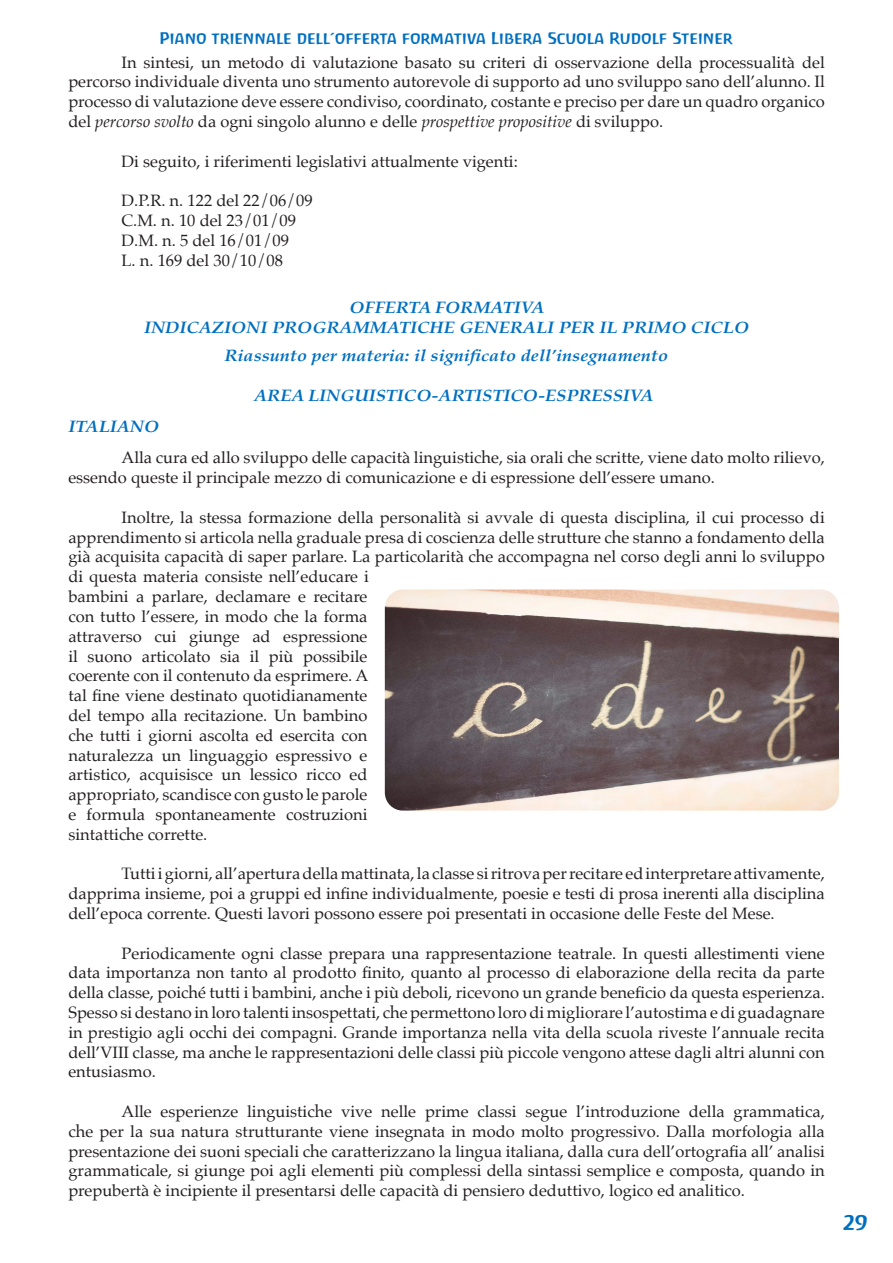
<style>
.page{position:relative;width:893px;height:1263px;background:#fff}
.page>*{position:absolute;margin:0;border:0;box-sizing:border-box;transform-origin:0 0}
.t1{font:21px "Antropos Freefont";color:#006fc0;scale:1.06 1}
.Paragraph_Style_1{font:16.5px/19.8px "Palatino";color:#231f20;text-align:justify}
.Paragraph_Style_3{font:italic 700 16.5px "Palatino";color:#006fc0;scale:1.1 1}
.Paragraph_Style_Tito{font:italic 700 16.5px "Palatino";color:#006fc0;scale:1.1 1}
.t2{font:15px "Antropos Freefont";color:#006fc0;scale:1.06 1}
.s1{font-style:italic}
</style>
<div class="page">
<img style="left:385px;top:589px;width:454px;height:222px">
<p class="t2" style="left:160px;top:29px;width:542px">Piano triennale dell’offerta formativa Libera Scuola Rudolf Steiner</p>
<p class="Paragraph_Style_1" style="left:68px;top:52px;width:758px;text-indent:53px">In sintesi, un metodo di valutazione basato su criteri di osservazione della processualità del percorso individuale diventa uno strumento autorevole di supporto ad uno sviluppo sano dell’alunno. Il processo di valutazione deve essere condiviso, coordinato, costante e preciso per dare un quadro organico del <span class="s1">percorso svolto</span> da ogni singolo alunno e delle <span class="s1">prospettive propositive</span> di sviluppo.</p>
<p class="Paragraph_Style_1" style="left:121px;top:151px;width:398px">Di seguito, i riferimenti legislativi attualmente vigenti:</p>
<p class="Paragraph_Style_1" style="left:121px;top:191px;width:193px">D.P.R. n. 122 del 22/06/09</p>
<p class="Paragraph_Style_1" style="left:121px;top:210px;width:176px">C.M. n. 10 del 23/01/09</p>
<p class="Paragraph_Style_1" style="left:121px;top:230px;width:169px">D.M. n. 5 del 16/01/09</p>
<p class="Paragraph_Style_1" style="left:121px;top:250px;width:163px">L. n. 169 del 30/10/08</p>
<p class="Paragraph_Style_3" style="left:349px;top:294px;width:179px">OFFERTA FORMATIVA</p>
<p class="Paragraph_Style_3" style="left:144px;top:313px;width:551px">INDICAZIONI PROGRAMMATICHE GENERALI PER IL PRIMO CICLO</p>
<p class="Paragraph_Style_3" style="left:224px;top:341px;width:405px">Riassunto per materia: il significato dell’insegnamento</p>
<p class="Paragraph_Style_Tito" style="left:254px;top:382px;width:365px">AREA LINGUISTICO-ARTISTICO-ESPRESSIVA</p>
<p class="Paragraph_Style_Tito" style="left:68px;top:413px;width:84px">ITALIANO</p>
<p class="Paragraph_Style_1" style="left:68px;top:448px;width:758px;text-indent:53px">Alla cura ed allo sviluppo delle capacità linguistiche, sia orali che scritte, viene dato molto rilievo, essendo queste il principale mezzo di comunicazione e di espressione dell’essere umano.</p>
<p class="Paragraph_Style_1" style="left:68px;top:507px;width:758px;text-align:left;text-indent:53px">Inoltre, la stessa formazione della personalità si avvale di questa disciplina, il cui processo di apprendimento si articola nella graduale presa di coscienza delle strutture che stanno a fondamento della già acquisita capacità di saper parlare. La particolarità che accompagna nel corso degli anni lo sviluppo di questa materia consiste nell’educare i<br>bambini a parlare, declamare e recitare<br>con tutto l’essere, in modo che la forma<br>attraverso cui giunge ad espressione<br>il suono articolato sia il più possibile<br>coerente con il contenuto da esprimere. A<br>tal fine viene destinato quotidianamente<br>del tempo alla recitazione. Un bambino<br>che tutti i giorni ascolta ed esercita con<br>naturalezza un linguaggio espressivo e<br>artistico, acquisisce un lessico ricco ed<br>appropriato, scandisce con gusto le parole<br>e formula spontaneamente costruzioni<br>sintattiche corrette.</p>
<p class="Paragraph_Style_1" style="left:68px;top:864px;width:758px;text-indent:53px">Tutti i giorni, all’apertura della mattinata, la classe si ritrova per recitare ed interpretare attivamente, dapprima insieme, poi a gruppi ed infine individualmente, poesie e testi di prosa inerenti alla disciplina dell’epoca corrente. Questi lavori possono essere poi presentati in occasione delle Feste del Mese.</p>
<p class="Paragraph_Style_1" style="left:68px;top:943px;width:758px;text-indent:53px">Periodicamente ogni classe prepara una rappresentazione teatrale. In questi allestimenti viene data importanza non tanto al prodotto finito, quanto al processo di elaborazione della recita da parte della classe, poiché tutti i bambini, anche i più deboli, ricevono un grande beneficio da questa esperienza.<br>Spesso si destano in loro talenti insospettati, che permettono loro di migliorare l’autostima e di guadagnare in prestigio agli occhi dei compagni. Grande importanza nella vita della scuola riveste l’annuale recita dell’VIII classe, ma anche le rappresentazioni delle classi più piccole vengono attese dagli altri alunni con entusiasmo.</p>
<p class="Paragraph_Style_1" style="left:68px;top:1101px;width:758px;text-indent:53px">Alle esperienze linguistiche vive nelle prime classi segue l’introduzione della grammatica, che per la sua natura strutturante viene insegnata in modo molto progressivo. Dalla morfologia alla presentazione dei suoni speciali che caratterizzano la lingua italiana, dalla cura dell’ortografia all’ analisi grammaticale, si giunge poi agli elementi più complessi della sintassi semplice e composta, quando in prepubertà è incipiente il presentarsi delle capacità di pensiero deduttivo, logico ed analitico.</p>
<p class="t1" style="left:843px;top:1209px;width:25px">29</p>
</div>
